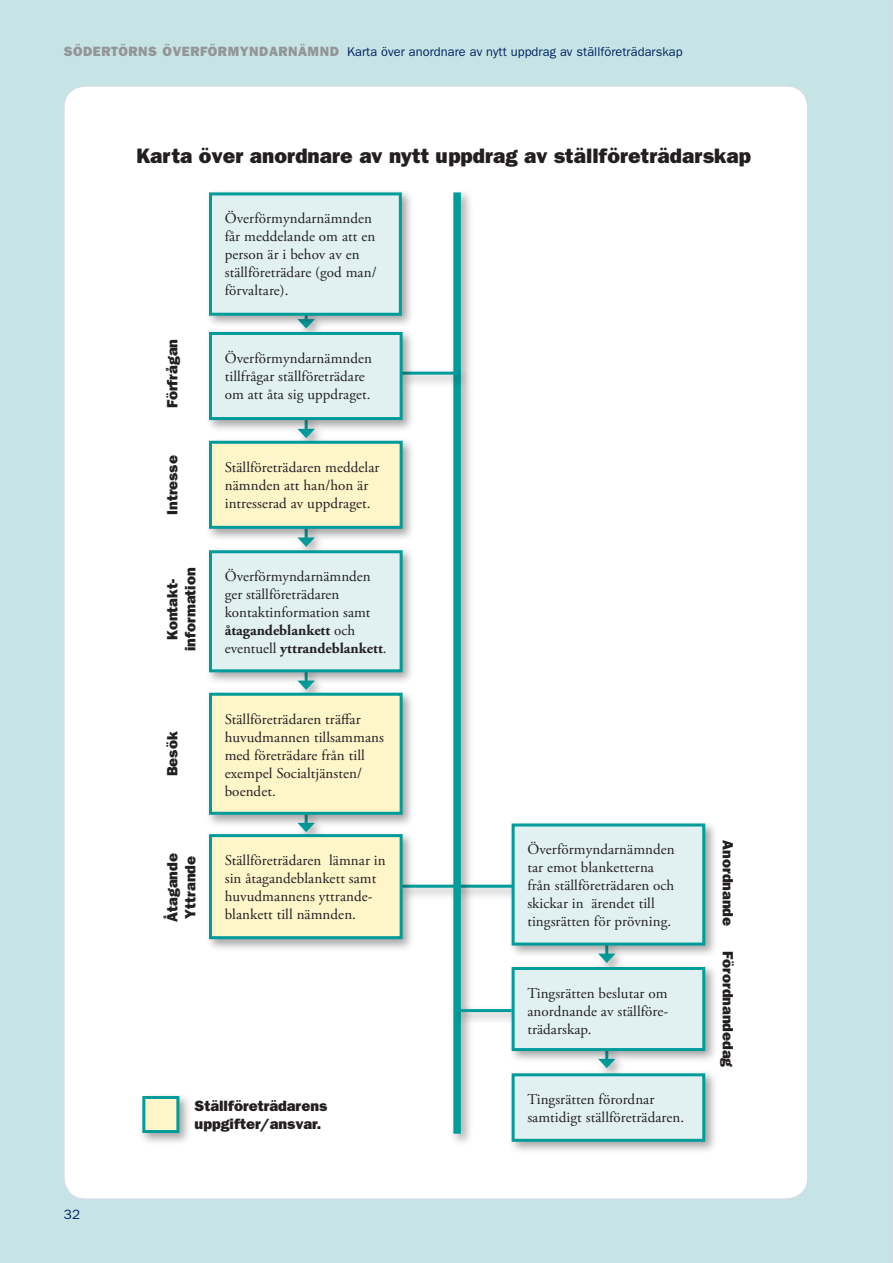
<style>
.page{position:relative;width:893px;height:1263px;background:#c6e4e5}
.page>*{position:absolute;margin:0;border:0;box-sizing:border-box;transform-origin:0 0}
.Rubrik_1{font:21px "ITC Franklin Gothic Std Hvy";letter-spacing:.005em;color:#231f20}
.Brödtext{font:15px/18px "Adobe Garamond Pro";letter-spacing:.005em;color:#231f20}
.Rubrik_3{font:15px/18px "ITC Franklin Gothic Std Hvy";color:#231f20}
.t1{font:13.5px "ITC Franklin Gothic Std";color:#002361}
.SidhuvudL{font:12.75px "ITC Franklin Gothic Std";letter-spacing:.005em;color:#002361}
.s1{font-family:"ITC Franklin Gothic Std Hvy";font-size:13.5px;color:#939598}
.s2{font-weight:700}
</style>
<div class="page">
<div style="left:64px;top:86px;width:744px;height:1113px;background:#fff;border-radius:21px"></div>
<div style="left:398px;top:881px;width:168px;height:19px;background:#231f20;opacity:.4"></div>
<hr style="left:401px;top:885px;width:153px;height:3px;background:#009c9a">
<div style="left:450px;top:189px;width:23px;height:957px;background:#231f20;opacity:.4"></div>
<div style="left:453px;top:192px;width:8px;height:942px;background:#009c9a"></div>
<div style="left:398px;top:368px;width:72px;height:19px;background:#231f20;opacity:.4"></div>
<hr style="left:401px;top:372px;width:57px;height:3px;background:#009c9a">
<div style="left:452px;top:1005px;width:72px;height:20px;background:#231f20;opacity:.4"></div>
<hr style="left:455px;top:1009px;width:57px;height:3px;background:#009c9a">
<div style="left:295px;top:409px;width:31px;height:41px;background:#231f20;opacity:.4"></div>
<svg style="left:297px;top:432px;width:18px;height:5px"></svg>
<div style="left:295px;top:518px;width:31px;height:41px;background:#231f20;opacity:.4"></div>
<svg style="left:297px;top:541px;width:18px;height:5px"></svg>
<div style="left:295px;top:661px;width:31px;height:41px;background:#231f20;opacity:.4"></div>
<svg style="left:297px;top:685px;width:18px;height:4px"></svg>
<div style="left:295px;top:803px;width:31px;height:41px;background:#231f20;opacity:.4"></div>
<svg style="left:297px;top:827px;width:18px;height:3px"></svg>
<div style="left:596px;top:934px;width:31px;height:41px;background:#231f20;opacity:.4"></div>
<svg style="left:598px;top:958px;width:17px;height:5px"></svg>
<div style="left:596px;top:1039px;width:31px;height:41px;background:#231f20;opacity:.4"></div>
<svg style="left:598px;top:1064px;width:17px;height:4px"></svg>
<div style="left:205px;top:328px;width:210px;height:104px;background:#231f20;opacity:.4"></div>
<div style="left:210px;top:333px;width:191px;height:85px;background:#e1f1f1"></div>
<div style="left:209px;top:332px;width:194px;height:88px;border:3px solid #009c9a"></div>
<div style="left:205px;top:437px;width:210px;height:104px;background:#231f20;opacity:.4"></div>
<div style="left:210px;top:442px;width:191px;height:85px;background:#fef5c9"></div>
<div style="left:209px;top:441px;width:194px;height:88px;border:3px solid #009c9a"></div>
<div style="left:205px;top:546px;width:210px;height:139px;background:#231f20;opacity:.4"></div>
<div style="left:210px;top:552px;width:191px;height:119px;background:#e1f1f1"></div>
<div style="left:209px;top:550px;width:194px;height:122px;border:3px solid #009c9a"></div>
<div style="left:205px;top:689px;width:210px;height:138px;background:#231f20;opacity:.4"></div>
<div style="left:210px;top:694px;width:191px;height:119px;background:#fef5c9"></div>
<div style="left:209px;top:693px;width:194px;height:122px;border:3px solid #009c9a"></div>
<div style="left:205px;top:830px;width:210px;height:122px;background:#231f20;opacity:.4"></div>
<div style="left:210px;top:836px;width:191px;height:102px;background:#fef5c9"></div>
<div style="left:209px;top:834px;width:194px;height:105px;border:3px solid #009c9a"></div>
<div style="left:508px;top:820px;width:210px;height:138px;background:#231f20;opacity:.4"></div>
<div style="left:513px;top:825px;width:191px;height:119px;background:#e1f1f1"></div>
<div style="left:512px;top:823px;width:193px;height:122px;border:3px solid #009c9a"></div>
<div style="left:508px;top:963px;width:210px;height:101px;background:#231f20;opacity:.4"></div>
<div style="left:513px;top:968px;width:191px;height:81px;background:#e1f1f1"></div>
<div style="left:512px;top:967px;width:193px;height:84px;border:3px solid #009c9a"></div>
<div style="left:508px;top:1069px;width:210px;height:85px;background:#231f20;opacity:.4"></div>
<div style="left:513px;top:1075px;width:191px;height:65px;background:#e1f1f1"></div>
<div style="left:512px;top:1073px;width:193px;height:69px;border:3px solid #009c9a"></div>
<div style="left:205px;top:189px;width:209px;height:140px;background:#231f20;opacity:.4"></div>
<div style="left:210px;top:194px;width:190px;height:120px;background:#e1f1f1"></div>
<div style="left:209px;top:192px;width:193px;height:124px;border:3px solid #009c9a"></div>
<div style="left:139px;top:1092px;width:53px;height:54px;background:#231f20;opacity:.4"></div>
<div style="left:142px;top:1096px;width:37px;height:37px;background:#fef5c9;border:3px solid #009c9a"></div>
<p class="SidhuvudL" style="left:64px;top:45px;width:620px"><span class="s1">SÖDERTÖRNS ÖVERFÖRMYNDARNÄMND</span> Karta över anordnare av nytt uppdrag av ställföreträdarskap</p>
<p class="Rubrik_1" style="left:136px;top:144px;width:616px">Karta över anordnare av nytt uppdrag av ställföreträdarskap</p>
<p class="t1" style="left:64px;top:1207px;width:18px">32</p>
<p class="Rubrik_3" style="left:163px;top:408px;width:70px;rotate:-90deg">Förfrågan</p>
<p class="Rubrik_3" style="left:163px;top:515px;width:61px;rotate:-90deg">Intresse</p>
<p class="Rubrik_3" style="left:163px;top:651px;width:85px;text-align:center;rotate:-90deg">Kontakt&shy;information</p>
<p class="Rubrik_3" style="left:163px;top:776px;width:46px;rotate:-90deg">Besök</p>
<p class="Rubrik_3" style="left:163px;top:921px;width:70px;rotate:-90deg">Åtagande<br>Yttrande</p>
<p class="Brödtext" style="left:225px;top:210px;width:153px">Överförmyndarnämnden får meddelande om att en person är i behov av en ställföreträdare (god man/ förvaltare).</p>
<p class="Brödtext" style="left:225px;top:350px;width:149px">Överförmyndarnämnden tillfrågar ställföreträdare om att åta sig uppdraget.</p>
<p class="Brödtext" style="left:225px;top:458px;width:156px">Ställföreträdaren meddelar nämnden att han/hon är intresserad av uppdraget.</p>
<p class="Brödtext" style="left:225px;top:568px;width:163px">Överförmyndarnämnden ger ställföreträdaren kontaktinformation samt <span class="s2">åtagandeblankett</span> och eventuell <span class="s2">yttrandeblankett</span>.</p>
<p class="Brödtext" style="left:225px;top:710px;width:161px">Ställföreträdaren träffar huvudmannen tillsammans med företrädare från till exempel Socialtjänsten/ boendet.</p>
<p class="Brödtext" style="left:225px;top:852px;width:162px">Ställföreträdaren lämnar in sin åtagandeblankett samt huvudmannens yttrande&shy;blankett till nämnden.</p>
<p class="Rubrik_3" style="left:195px;top:1097px;width:134px">Ställföreträdarens uppgifter/ansvar.</p>
<p class="Brödtext" style="left:527px;top:841px;width:149px">Överförmyndarnämnden tar emot blanketterna från ställföreträdaren och skickar in ärendet till tingsrätten för prövning.</p>
<p class="Brödtext" style="left:527px;top:985px;width:142px;text-align:justify">Tingsrätten beslutar om anordnande av ställföre&shy;trädarskap.</p>
<p class="Brödtext" style="left:527px;top:1091px;width:158px">Tingsrätten förordnar samtidigt ställföreträdaren.</p>
<p class="Rubrik_3" style="left:737px;top:840px;width:87px;rotate:90deg">Anordnande</p>
<p class="Rubrik_3" style="left:737px;top:951px;width:117px;rotate:90deg">Förordnandedag</p>
</div>
